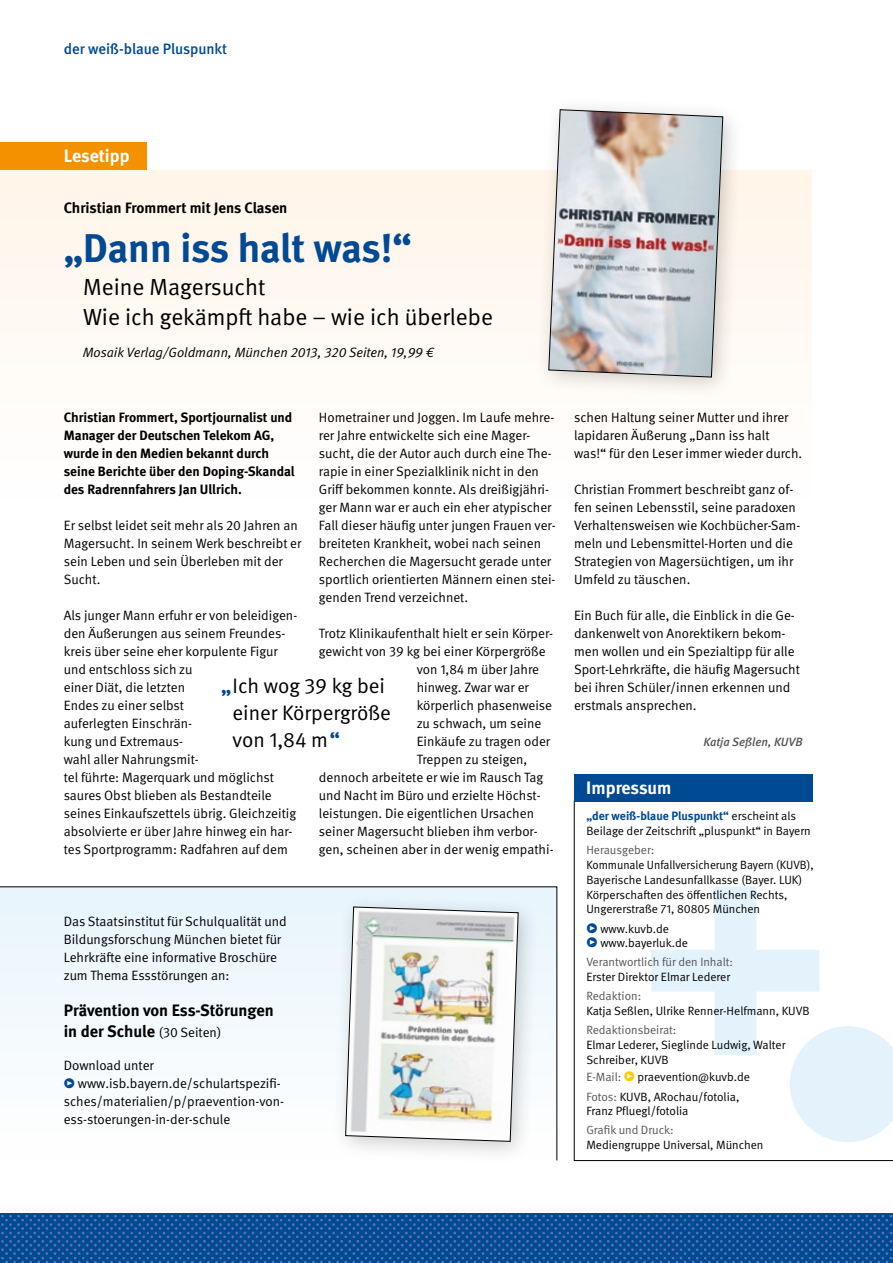
<style>
.page{position:relative;width:893px;height:1263px;background:#fff}
.page>*{position:absolute;margin:0;border:0;box-sizing:border-box;transform-origin:0 0}
.DGUV_Titel{font:700 40.05px "DGUV Meta";letter-spacing:-.01em;color:#004993}
.DGUV_Titel-2{font:23.4px/30px "DGUV Meta";color:#000}
.DGUV_Untertitel{font:21px/27px "DGUV Meta";color:#000}
.DGUV_ZT{font:700 18px "DGUV Meta";color:#fff}
.DGUV_GS_Bold{font:700 16.5px/21px "DGUV Meta";color:#000}
.DGUV_GS{font:700 15px "DGUV Meta";color:#000}
.t1{font:500 15px "DGUV Meta";color:#004993}
.DGUV_GS-2{font:13.5px/18px "DGUV Meta";color:#000}
.DGUV_GS_Bold-2{font:700 13.5px/18px "DGUV Meta";color:#000}
.DGUV_GS-3{font:italic 13.5px "DGUV Meta";color:#000}
.DGUV_GS-4{font:12px/14.9px "DGUV Meta";color:#000}
.DGUV_GS-5{font:12px/14.9px "DGUV Meta";color:#000;scale:.96 1}
.DGUV_GS-6{font:12px/14.9px "DGUV Meta";color:#565656}
.DGUV_Autor{font:italic 500 12px "DGUV Meta";color:#565656}
.s1{font-weight:700;color:#004993}
.s2{font-weight:400;font-size:13.5px}
.s3{color:#004993}
.s4{color:#565656}
.s5{font-size:13.5px;color:#004993}
.s6{color:#000}
.s7{font-size:13.5px;color:#fc0}
</style>
<div class="page">
<div style="left:0;top:170px;width:812px;height:327px;background:#fffaf5"></div>
<svg style="left:574px;top:802px;width:319px;height:359px"></svg>
<svg style="left:651px;top:887px;width:242px;height:255px"></svg>
<div style="left:574px;top:775px;width:239px;height:27px;background:#004993"></div>
<img style="left:0;top:1214px;width:893px;height:49px">
<div style="left:0;top:142px;width:147px;height:28px;background:#f39100"></div>
<svg style="left:0;top:886px;width:557px;height:275px"></svg>
<div style="left:332px;top:893px;width:209px;height:271px;background:#000;opacity:.2"></div>
<img style="left:345px;top:907px;width:173px;height:235px">
<div style="left:535px;top:96px;width:210px;height:304px;background:#000;opacity:.2"></div>
<img style="left:548px;top:109px;width:175px;height:268px">
<p class="t1" style="left:64px;top:40px;width:165px">der weiß-blaue Pluspunkt</p>
<p class="DGUV_ZT" style="left:64px;top:145px;width:67px">Lesetipp</p>
<p class="DGUV_GS" style="left:64px;top:199px;width:225px">Christian Frommert mit Jens Clasen</p>
<p class="DGUV_Titel" style="left:64px;top:224px;width:350px">„Dann iss halt was!“</p>
<p class="DGUV_Titel-2" style="left:83px;top:272px;width:411px">Meine Magersucht<br>Wie ich gekämpft habe – wie ich überlebe</p>
<p class="DGUV_GS-3" style="left:83px;top:345px;width:353px">Mosaik Verlag/Goldmann, München 2013, 320 Seiten, 19,99 €</p>
<p class="DGUV_GS_Bold-2" style="left:64px;top:408px;width:232px">Christian Frommert, Sportjournalist und Manager der Deutschen Telekom AG, wurde in den Medien bekannt durch seine Berichte über den Doping-Skandal des Radrennfahrers Jan Ullrich.</p>
<p class="DGUV_GS-2" style="left:64px;top:516px;width:239px">Er selbst leidet seit mehr als 20 Jahren an<br>Magersucht. In seinem Werk beschreibt er sein Leben und sein Überleben mit der<br>Sucht.</p>
<p class="DGUV_GS-2" style="left:64px;top:606px;width:235px">Als junger Mann erfuhr er von beleidigen&shy;den Äußerungen aus seinem Freundes&shy;kreis über seine eher korpulente Figur und entschloss sich zu<br>einer Diät, die letzten<br>Endes zu einer selbst<br>auferlegten Einschrän-<br>kung und Extremaus-<br>wahl aller Nahrungsmit-<br>tel führte: Magerquark und möglichst saures Obst blieben als Bestandteile seines Einkaufszettels übrig. Gleichzeitig absolvierte er über Jahre hinweg ein har&shy;tes Sportprogramm: Radfahren auf dem</p>
<p class="DGUV_GS-2" style="left:319px;top:408px;width:238px">Hometrainer und Joggen. Im Laufe mehre&shy;rer Jahre entwickelte sich eine Mager&shy;sucht, die der Autor auch durch eine The&shy;rapie in einer Spezialklinik nicht in den Griff bekommen konnte. Als dreißigjähri&shy;ger Mann war er auch ein eher atypischer Fall dieser häufig unter jungen Frauen ver&shy;breiteten Krankheit, wobei nach seinen Recherchen die Magersucht gerade unter sportlich orientierten Männern einen stei&shy;genden Trend verzeichnet.</p>
<p class="DGUV_GS-2" style="left:319px;top:624px;width:236px">Trotz Klinikaufenthalt hielt er sein Körper-</p>
<p class="DGUV_GS-2" style="left:319px;top:642px;width:228px">gewicht von 39 kg bei einer Körpergröße</p>
<p class="DGUV_GS-2" style="left:417px;top:660px;width:124px">von 1,84 m über Jahre</p>
<p class="DGUV_GS-2" style="left:417px;top:678px;width:114px">hinweg. Zwar war er</p>
<p class="DGUV_GS-2" style="left:417px;top:696px;width:137px">körperlich phasenweise</p>
<p class="DGUV_GS-2" style="left:417px;top:714px;width:126px">zu schwach, um seine</p>
<p class="DGUV_GS-2" style="left:417px;top:732px;width:135px">Einkäufe zu tragen oder</p>
<p class="DGUV_GS-2" style="left:417px;top:750px;width:112px">Treppen zu steigen,</p>
<p class="DGUV_GS-2" style="left:319px;top:768px;width:226px">dennoch arbeitete er wie im Rausch Tag</p>
<p class="DGUV_GS-2" style="left:319px;top:786px;width:223px">und Nacht im Büro und erzielte Höchst-</p>
<p class="DGUV_GS-2" style="left:319px;top:804px;width:217px">leistungen. Die eigentlichen Ursachen</p>
<p class="DGUV_GS-2" style="left:319px;top:822px;width:220px">seiner Magersucht blieben ihm verbor-</p>
<p class="DGUV_GS-2" style="left:319px;top:840px;width:236px">gen, scheinen aber in der wenig empathi-</p>
<p class="DGUV_Untertitel" style="left:233px;top:673px;width:160px;text-indent:-11px"><span class="s1">„</span>Ich wog 39 kg bei einer Körpergröße von 1,84 m<span class="s1">“</span></p>
<p class="DGUV_GS-2" style="left:64px;top:912px;width:224px">Das Staatsinstitut für Schulqualität und Bildungsforschung München bietet für Lehrkräfte eine informative Broschüre zum Thema Essstörungen an:</p>
<p class="DGUV_GS_Bold" style="left:64px;top:1000px;width:211px">Prävention von Ess-Störungen in der Schule <span class="s2">(30 Seiten)</span></p>
<p class="DGUV_GS-2" style="left:64px;top:1056px;width:92px">Download unter</p>
<p class="DGUV_GS-2" style="left:64px;top:1074px;width:222px"><span class="s3">•</span> www.isb.bayern.de/schulartspezifi&shy;sches/materialien/p/praevention-von&shy;ess-stoerungen-in-der-schule</p>
<p class="DGUV_GS-2" style="left:574px;top:408px;width:230px">schen Haltung seiner Mutter und ihrer lapidaren Äußerung „Dann iss halt was!“ für den Leser immer wieder durch.</p>
<p class="DGUV_GS-2" style="left:574px;top:480px;width:228px">Christian Frommert beschreibt ganz of&shy;fen seinen Lebensstil, seine paradoxen Verhaltensweisen wie Kochbücher-Sam&shy;meln und Lebensmittel-Horten und die Strategien von Magersüchtigen, um ihr Umfeld zu täuschen.</p>
<p class="DGUV_GS-2" style="left:574px;top:606px;width:227px">Ein Buch für alle, die Einblick in die Ge&shy;dankenwelt von Anorektikern bekom&shy;men wollen und ein Spezialtipp für alle Sport-Lehrkräfte, die häufig Magersucht bei ihren Schüler/innen erkennen und erstmals ansprechen.</p>
<p class="DGUV_Autor" style="left:704px;top:734px;width:101px">Katja Seßlen, KUVB</p>
<p class="DGUV_ZT" style="left:586px;top:777px;width:87px">Impressum</p>
<p class="DGUV_GS-4" style="left:586px;top:809px;width:226px"><span class="s1">„der weiß-blaue Pluspunkt“</span> erscheint als<br>Beilage der Zeitschrift „pluspunkt“ in Bayern</p>
<p class="DGUV_GS-5" style="left:586px;top:843px;width:238px"><span class="s4">Herausgeber:<br></span>Kommunale Unfallversicherung Bayern (KUVB), Bayerische Landesunfallkasse (Bayer. LUK)<br>Körperschaften des öffentlichen Rechts, Ungererstraße 71, 80805 München</p>
<p class="DGUV_GS-4" style="left:586px;top:921px;width:84px"><span class="s5">•</span> www.kuvb.de</p>
<p class="DGUV_GS-4" style="left:586px;top:936px;width:103px"><span class="s5">•</span> www.bayerluk.de</p>
<p class="DGUV_GS-6" style="left:586px;top:955px;width:148px">Verantwortlich für den Inhalt:<br><span class="s6">Erster Direktor Elmar Lederer</span></p>
<p class="DGUV_GS-4" style="left:586px;top:989px;width:225px"><span class="s4">Redaktion:<br></span>Katja Seßlen, Ulrike Renner-Helfmann, KUVB</p>
<p class="DGUV_GS-6" style="left:586px;top:1023px;width:92px">Redaktionsbeirat:</p>
<p class="DGUV_GS-4" style="left:586px;top:1038px;width:201px">Elmar Lederer, Sieglinde Ludwig, Walter<br>Schreiber, KUVB</p>
<p class="DGUV_GS-4" style="left:586px;top:1070px;width:165px"><span class="s4">E-Mail:</span> <span class="s7">•</span> praevention@kuvb.de</p>
<p class="DGUV_GS-4" style="left:586px;top:1089px;width:155px"><span class="s4">Fotos:</span> KUVB, ARochau/fotolia,<br>Franz Pfluegl/fotolia</p>
<p class="DGUV_GS-4" style="left:586px;top:1123px;width:179px"><span class="s4">Grafik und Druck:<br></span>Mediengruppe Universal, München</p>
</div>
